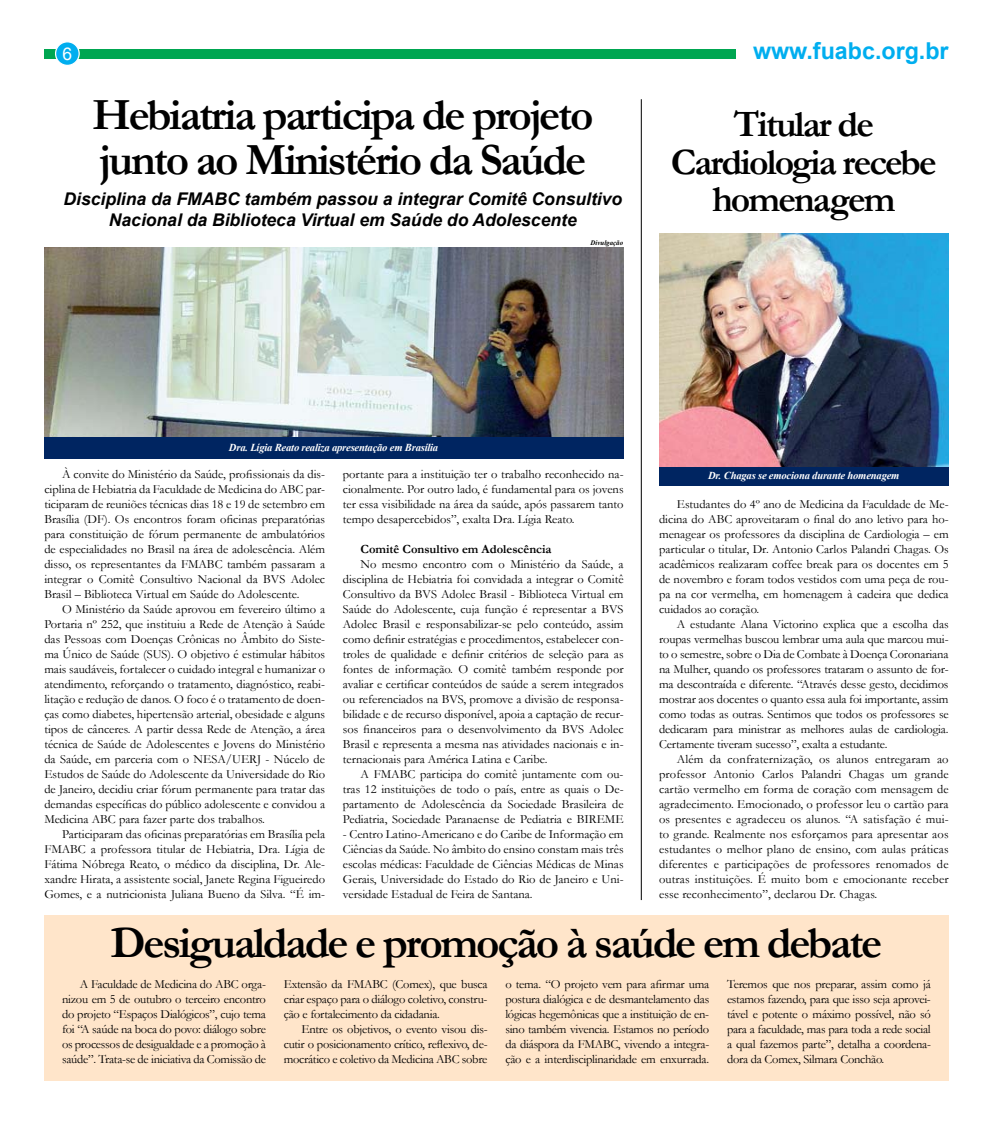
<style>
.page{position:relative;width:993px;height:1125px;background:#fff}
.page>*{position:absolute;margin:0;border:0;box-sizing:border-box;transform-origin:0 0}
.t1{font:700 45px/45px "Garamond";letter-spacing:-.05em;color:#000}
.t2{font:700 37.5px/37.5px "Garamond";letter-spacing:-.05em;color:#000;text-align:center}
.t3{font:700 23.25px "Arial";color:#00aeef}
.t4{font:italic 700 17.5px/21px "Arial";color:#000;text-align:center}
.t5{font:17.5px "Arial";color:#fff}
.t6{font:12.5px/15px "Garamond";color:#000;text-align:justify}
.t7{font:700 12.5px "Garamond";color:#000}
.t8{font:italic 700 10.62px "Times New Roman";letter-spacing:-.02em;color:#fff}
.t9{font:italic 700 6.88px "Times New Roman";color:#000}
</style>
<div class="page">
<div style="left:44px;top:49px;width:691px;height:9px;background:#00a651"></div>
<div style="left:56px;top:42px;width:23px;height:23px;background:#00aeef;border-radius:50%"></div>
<div style="left:55px;top:41px;width:25px;height:25px;border:1px solid #fff;border-radius:50%"></div>
<div style="left:44px;top:915px;width:904px;height:165px;background:#ffe5ca"></div>
<div style="left:658px;top:465px;width:290px;height:21px;background:#002561"></div>
<img style="left:658px;top:234px;width:290px;height:232px">
<hr style="left:640px;top:99px;width:1px;height:801px;background:#000">
<img style="left:44px;top:248px;width:579px;height:189px">
<div style="left:44px;top:437px;width:579px;height:22px;background:#002561"></div>
<h3 class="t5" style="left:62px;top:42px;width:11px">6</h3>
<h3 class="t3" style="left:752px;top:35px;width:197px">www.fuabc.org.br</h3>
<h1 class="t1" style="left:92px;top:92px;width:502px">Hebiatria participa de projeto junto ao Ministério da Saúde</h1>
<h3 class="t4" style="left:63px;top:189px;width:560px">Disciplina da FMABC também passou a integrar Comitê Consultivo<br>Nacional da Biblioteca Virtual em Saúde do Adolescente</h3>
<p class="t9" style="left:590px;top:237px;width:34px">Divulgação</p>
<h2 class="t2" style="left:670px;top:106px;width:267px">Titular de<br>Cardiologia recebe homenagem</h2>
<p class="t8" style="left:229px;top:440px;width:211px">Dra. Lígia Reato realiza apresentação em Brasília</p>
<p class="t6" style="left:44px;top:466px;width:282px;text-indent:18px">À convite do Ministério da Saúde, profissionais da dis&shy;ciplina de Hebiatria da Faculdade de Medicina do ABC par&shy;ticiparam de reuniões técnicas dias 18 e 19 de setembro em Brasília (DF). Os encontros foram oficinas preparatórias para constituição de fórum permanente de ambulatórios de especialidades no Brasil na área de adolescência. Além disso, os representantes da FMABC também passaram a integrar o Comitê Consultivo Nacional da BVS Adolec Brasil – Biblioteca Virtual em Saúde do Adolescente.</p>
<p class="t6" style="left:44px;top:601px;width:282px;text-indent:18px">O Ministério da Saúde aprovou em fevereiro último a Portaria nº 252, que instituiu a Rede de Atenção à Saúde das Pessoas com Doenças Crônicas no Âmbito do Siste&shy;ma Único de Saúde (SUS). O objetivo é estimular hábitos mais saudáveis, fortalecer o cuidado integral e humanizar o atendimento, reforçando o tratamento, diagnóstico, reabi&shy;litação e redução de danos. O foco é o tratamento de doen&shy;ças como diabetes, hipertensão arterial, obesidade e alguns tipos de cânceres. A partir dessa Rede de Atenção, a área técnica de Saúde de Adolescentes e Jovens do Ministério da Saúde, em parceria com o NESA/UERJ - Núcelo de Estudos de Saúde do Adolescente da Universidade do Rio de Janeiro, decidiu criar fórum permanente para tratar das demandas específicas do público adolescente e convidou a Medicina ABC para fazer parte dos trabalhos.</p>
<p class="t6" style="left:44px;top:826px;width:282px;text-indent:18px">Participaram das oficinas preparatórias em Brasília pela FMABC a professora titular de Hebiatria, Dra. Lígia de Fátima Nóbrega Reato, o médico da disciplina, Dr. Ale&shy;xandre Hirata, a assistente social, Janete Regina Figueiredo Gomes, e a nutricionista Juliana Bueno da Silva. “É im-</p>
<p class="t6" style="left:343px;top:466px;width:282px">portante para a instituição ter o trabalho reconhecido na&shy;cionalmente. Por outro lado, é fundamental para os jovens ter essa visibilidade na área da saúde, após passarem tanto tempo desapercebidos”, exalta Dra. Lígia Reato.</p>
<p class="t7" style="left:360px;top:541px;width:192px">Comitê Consultivo em Adolescência</p>
<p class="t6" style="left:343px;top:556px;width:282px;text-indent:18px">No mesmo encontro com o Ministério da Saúde, a disciplina de Hebiatria foi convidada a integrar o Comitê Consultivo da BVS Adolec Brasil - Biblioteca Virtual em Saúde do Adolescente, cuja função é representar a BVS Adolec Brasil e responsabilizar-se pelo conteúdo, assim como definir estratégias e procedimentos, estabelecer con&shy;troles de qualidade e definir critérios de seleção para as fontes de informação. O comitê também responde por avaliar e certificar conteúdos de saúde a serem integrados ou referenciados na BVS, promove a divisão de responsa&shy;bilidade e de recurso disponível, apoia a captação de recur&shy;sos financeiros para o desenvolvimento da BVS Adolec Brasil e representa a mesma nas atividades nacionais e in&shy;ternacionais para América Latina e Caribe.</p>
<p class="t6" style="left:343px;top:766px;width:282px;text-indent:18px">A FMABC participa do comitê juntamente com ou&shy;tras 12 instituições de todo o país, entre as quais o De&shy;partamento de Adolescência da Sociedade Brasileira de Pediatria, Sociedade Paranaense de Pediatria e BIREME</p>
<p class="t6" style="left:343px;top:826px;width:282px">- Centro Latino-Americano e do Caribe de Informação em Ciências da Saúde. No âmbito do ensino constam mais três escolas médicas: Faculdade de Ciências Médicas de Minas Gerais, Universidade do Estado do Rio de Janeiro e Uni&shy;versidade Estadual de Feira de Santana.</p>
<p class="t8" style="left:708px;top:468px;width:193px">Dr. Chagas se emociona durante homenagem</p>
<p class="t6" style="left:658px;top:497px;width:291px;text-indent:18px">Estudantes do 4º ano de Medicina da Faculdade de Me&shy;dicina do ABC aproveitaram o final do ano letivo para ho&shy;menagear os professores da disciplina de Cardiologia – em particular o titular, Dr. Antonio Carlos Palandri Chagas. Os acadêmicos realizaram coffee break para os docentes em 5 de novembro e foram todos vestidos com uma peça de rou&shy;pa na cor vermelha, em homenagem à cadeira que dedica cuidados ao coração.</p>
<p class="t6" style="left:658px;top:617px;width:291px;text-indent:18px">A estudante Alana Victorino explica que a escolha das roupas vermelhas buscou lembrar uma aula que marcou mui&shy;to o semestre, sobre o Dia de Combate à Doença Coronariana na Mulher, quando os professores trataram o assunto de for&shy;ma descontraída e diferente. “Através desse gesto, decidimos mostrar aos docentes o quanto essa aula foi importante, assim como todas as outras. Sentimos que todos os professores se dedicaram para ministrar as melhores aulas de cardiologia.<br>Certamente tiveram sucesso”, exalta a estudante.</p>
<p class="t6" style="left:658px;top:752px;width:291px;text-indent:18px">Além da confraternização, os alunos entregaram ao professor Antonio Carlos Palandri Chagas um grande cartão vermelho em forma de coração com mensagem de agradecimento. Emocionado, o professor leu o cartão para os presentes e agradeceu os alunos. “A satisfação é mui&shy;to grande. Realmente nos esforçamos para apresentar aos estudantes o melhor plano de ensino, com aulas práticas diferentes e participações de professores renomados de outras instituições. É muito bom e emocionante receber esse reconhecimento”, declarou Dr. Chagas.</p>
<h1 class="t1" style="left:111px;top:921px;width:772px">Desigualdade e promoção à saúde em debate</h1>
<p class="t6" style="left:62px;top:977px;width:205px;text-indent:18px">A Faculdade de Medicina do ABC orga&shy;nizou em 5 de outubro o terceiro encontro do projeto “Espaços Dialógicos”, cujo tema foi “A saúde na boca do povo: diálogo sobre os processos de desigualdade e a promoção à saúde”. Trata-se de iniciativa da Comissão de</p>
<p class="t6" style="left:283px;top:977px;width:205px">Extensão da FMABC (Comex), que busca criar espaço para o diálogo coletivo, constru&shy;ção e fortalecimento da cidadania.</p>
<p class="t6" style="left:283px;top:1022px;width:205px;text-indent:18px">Entre os objetivos, o evento visou dis&shy;cutir o posicionamento crítico, reflexivo, de&shy;mocrático e coletivo da Medicina ABC sobre</p>
<p class="t6" style="left:505px;top:977px;width:205px">o tema. “O projeto vem para afirmar uma postura dialógica e de desmantelamento das lógicas hegemônicas que a instituição de en&shy;sino também vivencia. Estamos no período da diáspora da FMABC, vivendo a integra&shy;ção e a interdisciplinaridade em enxurrada.</p>
<p class="t6" style="left:726px;top:977px;width:205px">Teremos que nos preparar, assim como já estamos fazendo, para que isso seja aprovei&shy;tável e potente o máximo possível, não só para a faculdade, mas para toda a rede social a qual fazemos parte”, detalha a coordena&shy;dora da Comex, Silmara Conchão.</p>
</div>
